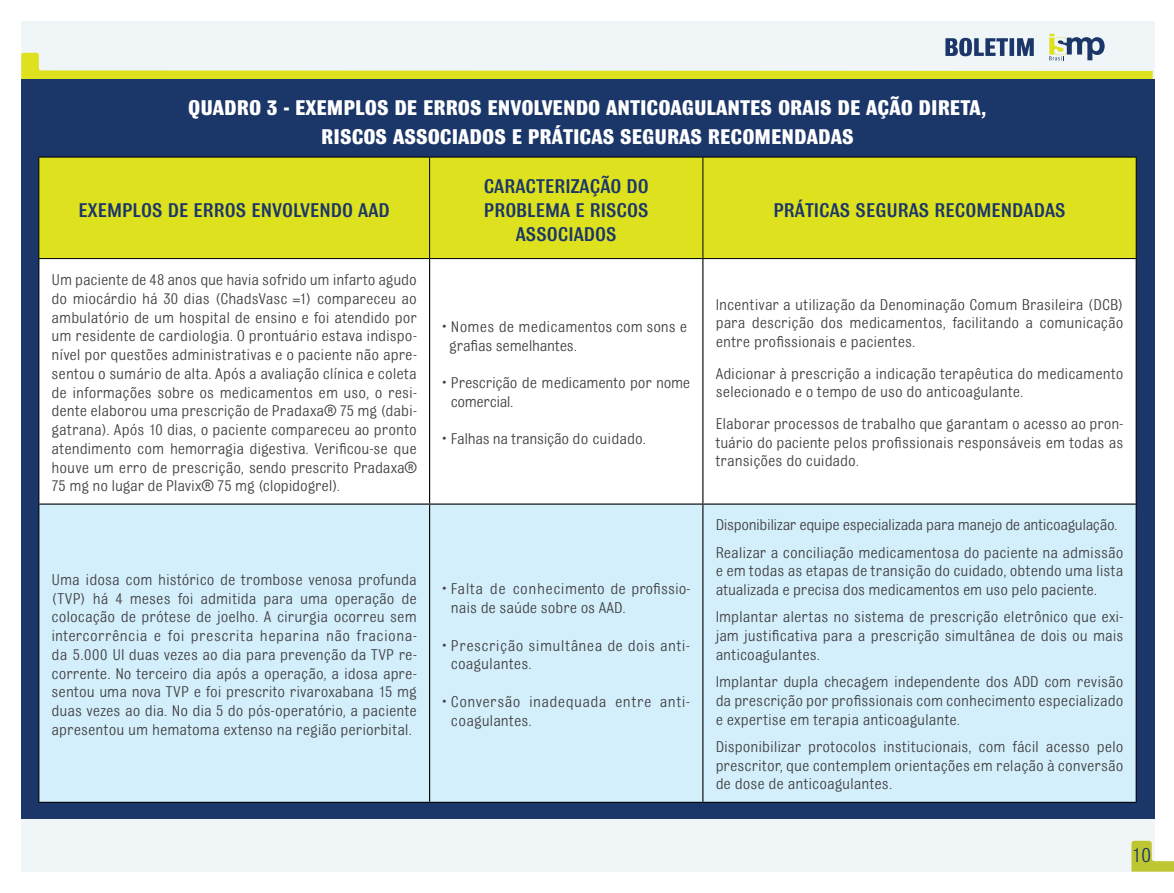
<style>
.page{position:relative;width:1174px;height:893px;background:#fff}
.page>*{position:absolute;margin:0;border:0;box-sizing:border-box;transform-origin:0 0}
.t1{font:700 22.5px/29.5px "Bulldog";color:#fff;text-align:center}
.t2{font:21.6px "Bulldog";color:#1b3668}
.t3{font:500 21px/24px "Bulldog";color:#1b3668;text-align:center}
.t4{font:16.5px/18.8px "Bulldog";color:#414042;text-align:justify}
.t5{font:16.5px/18.8px "Bulldog";letter-spacing:.02em;color:#414042}
.t6{font:16.5px/18.8px "Bulldog";letter-spacing:.025em;color:#414042}
.t7{font:16.5px "Bulldog";letter-spacing:-.02em;color:#414042}
</style>
<div class="page">
<div style="left:21px;top:21px;width:1133px;height:851px;background:#f0f5f8"></div>
<svg style="left:21px;top:34px;width:1131px;height:46px"></svg>
<svg style="left:1131px;top:841px;width:43px;height:31px"></svg>
<div style="left:21px;top:80px;width:1133px;height:739px;background:#1b3668"></div>
<div style="left:39px;top:158px;width:1096px;height:100px;background:#dee21e"></div>
<div style="left:39px;top:259px;width:1096px;height:244px;background:#fff"></div>
<div style="left:39px;top:505px;width:1096px;height:297px;background:#d4effc"></div>
<hr style="left:38px;top:259px;width:1px;height:244px;background:#000">
<hr style="left:429px;top:259px;width:1px;height:244px;background:#000">
<hr style="left:702px;top:259px;width:1px;height:244px;background:#000">
<hr style="left:1135px;top:259px;width:1px;height:244px;background:#000">
<hr style="left:38px;top:503px;width:391px;height:2px;background:#000">
<hr style="left:38px;top:505px;width:1px;height:297px;background:#000">
<hr style="left:429px;top:503px;width:274px;height:2px;background:#000">
<hr style="left:429px;top:505px;width:1px;height:297px;background:#000">
<hr style="left:703px;top:503px;width:433px;height:2px;background:#000">
<hr style="left:702px;top:505px;width:1px;height:297px;background:#000">
<hr style="left:1135px;top:505px;width:1px;height:297px;background:#000">
<hr style="left:38px;top:802px;width:391px;height:1px;background:#000">
<hr style="left:429px;top:802px;width:274px;height:1px;background:#000">
<hr style="left:703px;top:802px;width:433px;height:1px;background:#000">
<hr style="left:38px;top:157px;width:391px;height:1px;background:#000">
<hr style="left:38px;top:157px;width:1px;height:101px;background:#000">
<hr style="left:429px;top:157px;width:274px;height:1px;background:#000">
<hr style="left:429px;top:157px;width:1px;height:101px;background:#000">
<hr style="left:703px;top:157px;width:433px;height:1px;background:#000">
<hr style="left:702px;top:157px;width:1px;height:101px;background:#000">
<hr style="left:1135px;top:157px;width:1px;height:101px;background:#000">
<hr style="left:38px;top:258px;width:391px;height:1px;background:#000">
<hr style="left:429px;top:258px;width:274px;height:1px;background:#000">
<hr style="left:703px;top:258px;width:433px;height:1px;background:#000">
<h1 class="t1" style="left:188px;top:93px;width:800px">QUADRO 3 - EXEMPLOS DE ERROS ENVOLVENDO ANTICOAGULANTES ORAIS DE AÇÃO DIRETA,<br>RISCOS ASSOCIADOS E PRÁTICAS SEGURAS RECOMENDADAS</h1>
<p class="t3" style="left:79px;top:198px;width:313px">EXEMPLOS DE ERROS ENVOLVENDO AAD</p>
<p class="t4" style="left:52px;top:270px;width:367px">Um paciente de 48 anos que havia sofrido um infarto agudo do miocárdio há 30 dias (ChadsVasc =1) compareceu ao ambulatório de um hospital de ensino e foi atendido por um residente de cardiologia. O prontuário estava indispo&shy;nível por questões administrativas e o paciente não apre&shy;sentou o sumário de alta. Após a avaliação clínica e coleta de informações sobre os medicamentos em uso, o resi&shy;dente elaborou uma prescrição de Pradaxa® 75 mg (dabi&shy;gatrana). Após 10 dias, o paciente compareceu ao pronto atendimento com hemorragia digestiva. Verificou-se que houve um erro de prescrição, sendo prescrito Pradaxa® 75 mg no lugar de Plavix® 75 mg (clopidogrel).</p>
<p class="t3" style="left:483px;top:174px;width:167px">CARACTERIZAÇÃO DO<br>PROBLEMA E RISCOS<br>ASSOCIADOS</p>
<p class="t4" style="left:449px;top:317px;width:239px;text-indent:-7px">• Nomes de medicamentos com sons e grafias semelhantes.</p>
<p class="t4" style="left:451px;top:373px;width:241px;text-indent:-8px">• Prescrição de medicamento por nome comercial.</p>
<p class="t7" style="left:442px;top:431px;width:205px">• Falhas na transição do cuidado.</p>
<p class="t4" style="left:52px;top:570px;width:367px">Uma idosa com histórico de trombose venosa profunda (TVP) há 4 meses foi admitida para uma operação de colocação de prótese de joelho. A cirurgia ocorreu sem intercorrência e foi prescrita heparina não fraciona&shy;da 5.000 UI duas vezes ao dia para prevenção da TVP re&shy;corrente. No terceiro dia após a operação, a idosa apre&shy;sentou uma nova TVP e foi prescrito rivaroxabana 15 mg duas vezes ao dia. No dia 5 do pós-operatório, a paciente apresentou um hematoma extenso na região periorbital.</p>
<p class="t4" style="left:451px;top:579px;width:241px;text-indent:-8px">• Falta de conhecimento de profissio&shy;nais de saúde sobre os AAD.</p>
<p class="t5" style="left:451px;top:636px;width:241px;text-indent:-8px">• Prescrição simultânea de dois anti&shy;coagulantes.</p>
<p class="t6" style="left:451px;top:692px;width:241px;text-indent:-8px">• Conversão inadequada entre anti&shy;coagulantes.</p>
<p class="t3" style="left:773px;top:198px;width:294px">PRÁTICAS SEGURAS RECOMENDADAS</p>
<p class="t4" style="left:715px;top:295px;width:409px">Incentivar a utilização da Denominação Comum Brasileira (DCB) para descrição dos medicamentos, facilitando a comunicação entre profissionais e pacientes.</p>
<p class="t4" style="left:715px;top:364px;width:409px">Adicionar à prescrição a indicação terapêutica do medicamento selecionado e o tempo de uso do anticoagulante.</p>
<p class="t4" style="left:715px;top:414px;width:409px">Elaborar processos de trabalho que garantam o acesso ao pron&shy;tuário do paciente pelos profissionais responsáveis em todas as transições do cuidado.</p>
<p class="t4" style="left:715px;top:511px;width:409px;line-height:27.3px">Disponibilizar equipe especializada para manejo de anticoagulação.<br>Realizar a conciliação medicamentosa do paciente na admissão</p>
<p class="t4" style="left:715px;top:561px;width:409px">e em todas as etapas de transição do cuidado, obtendo uma lista atualizada e precisa dos medicamentos em uso pelo paciente.</p>
<p class="t4" style="left:715px;top:607px;width:409px">Implantar alertas no sistema de prescrição eletrônico que exi&shy;jam justificativa para a prescrição simultânea de dois ou mais anticoagulantes.</p>
<p class="t4" style="left:715px;top:672px;width:409px">Implantar dupla checagem independente dos ADD com revisão da prescrição por profissionais com conhecimento especializado e expertise em terapia anticoagulante.</p>
<p class="t4" style="left:715px;top:737px;width:409px">Disponibilizar protocolos institucionais, com fácil acesso pelo prescritor, que contemplem orientações em relação à conversão de dose de anticoagulantes.</p>
<h2 class="t2" style="left:1132px;top:844px;width:21px">10</h2>
</div>
